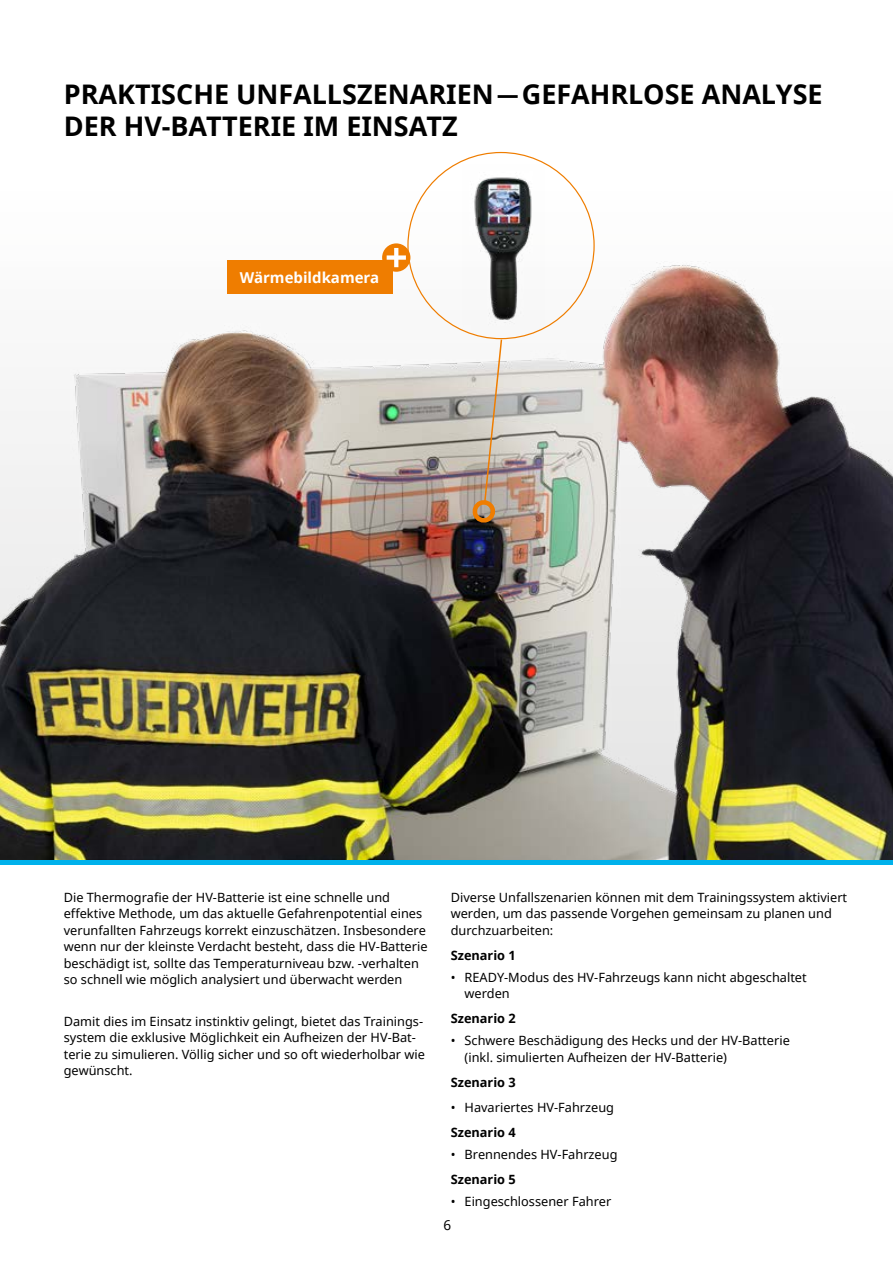
<style>
.page{position:relative;width:893px;height:1263px;background:#fff}
.page>*{position:absolute;margin:0;border:0;box-sizing:border-box;transform-origin:0 0}
.t1{font:700 27px/32.4px "Noto Sans";color:#000}
.t2{font:700 15px "Noto Sans";color:#fff}
.t3{font:13.5px "Noto Sans";color:#000}
.t4{font:12.75px/16.5px "Noto Sans";color:#000}
.t5{font:700 12.75px "Noto Sans";color:#000}
</style>
<div class="page">
<img style="left:0;top:261px;width:893px;height:600px">
<img style="left:461px;top:163px;width:85px;height:167px">
<img style="left:468px;top:338px;width:35px;height:188px">
<svg style="left:382px;top:243px;width:28px;height:29px"></svg>
<svg style="left:387px;top:248px;width:19px;height:19px"></svg>
<div style="left:227px;top:261px;width:165px;height:33px;background:#ef7d00"></div>
<hr style="left:0;top:861px;width:893px;height:4px;background:#00b1eb">
<h1 class="t1" style="left:64px;top:77px;width:760px">PRAKTISCHE UNFALLSZENARIEN ̶GEFAHRLOSE ANALYSE<br>DER HV-BATTERIE IM EINSATZ</h1>
<p class="t2" style="left:240px;top:267px;width:141px">Wärmebildkamera</p>
<p class="t4" style="left:64px;top:888px;width:365px">Die Thermografie der HV-Batterie ist eine schnelle und effektive Methode, um das aktuelle Gefahrenpotential eines verunfallten Fahrzeugs korrekt einzuschätzen. Insbesondere wenn nur der kleinste Verdacht besteht, dass die HV-Batterie beschädigt ist, sollte das Temperaturniveau bzw. -verhalten so schnell wie möglich analysiert und überwacht werden</p>
<p class="t4" style="left:64px;top:1012px;width:363px">Damit dies im Einsatz instinktiv gelingt, bietet das Trainings&shy;system die exklusive Möglichkeit ein Aufheizen der HV-Bat&shy;terie zu simulieren. Völlig sicher und so oft wiederholbar wie gewünscht.</p>
<p class="t4" style="left:451px;top:888px;width:398px">Diverse Unfallszenarien können mit dem Trainingssystem aktiviert werden, um das passende Vorgehen gemeinsam zu planen und durchzuarbeiten:</p>
<p class="t5" style="left:451px;top:946px;width:67px">Szenario 1</p>
<p class="t4" style="left:465px;top:968px;width:344px;text-indent:-14px">• READY-Modus des HV-Fahrzeugs kann nicht abgeschaltet werden</p>
<p class="t5" style="left:451px;top:1010px;width:67px">Szenario 2</p>
<p class="t4" style="left:465px;top:1032px;width:327px;text-indent:-14px">• Schwere Beschädigung des Hecks und der HV-Batterie (inkl. simulierten Aufheizen der HV-Batterie)</p>
<p class="t5" style="left:451px;top:1073px;width:67px">Szenario 3</p>
<p class="t4" style="left:451px;top:1098px;width:165px">• Havariertes HV-Fahrzeug</p>
<p class="t5" style="left:451px;top:1123px;width:67px">Szenario 4</p>
<p class="t4" style="left:451px;top:1145px;width:168px">• Brennendes HV-Fahrzeug</p>
<p class="t5" style="left:451px;top:1170px;width:67px">Szenario 5</p>
<p class="t4" style="left:451px;top:1192px;width:162px">• Eingeschlossener Fahrer</p>
<p class="t3" style="left:443px;top:1216px;width:9px">6</p>
</div>
